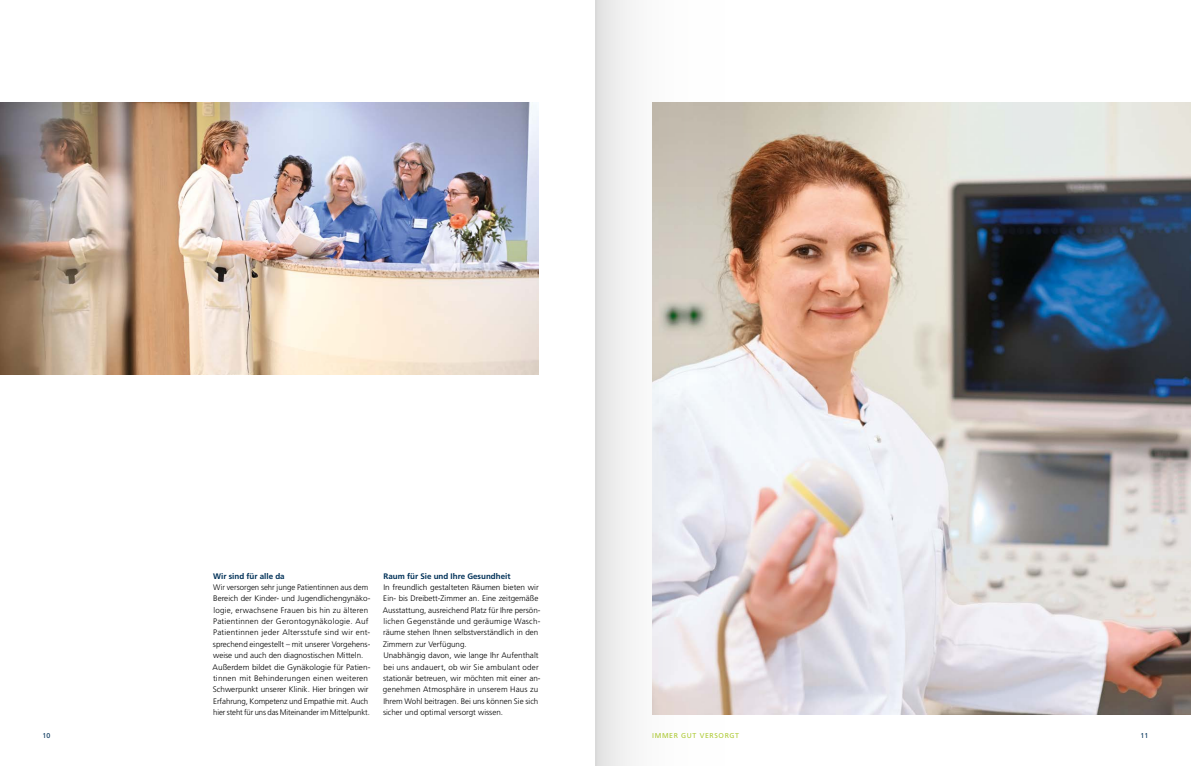
<style>
.page{position:relative;width:1191px;height:766px;background:#fff}
.page>*{position:absolute;margin:0;border:0;box-sizing:border-box;transform-origin:0 0}
.t1{font:300 8px/11.3px "Frutiger";color:#000}
.t2{font:700 8px "Frutiger";color:#003158}
.t3{font:7px "Frutiger CE";letter-spacing:.09em;color:#afcb37}
.t4{font:7px "Frutiger CE";color:#003158}
</style>
<div class="page">
<img style="left:772px;top:102px;width:419px;height:612px">
<img style="left:0;top:102px;width:539px;height:272px">
<svg style="left:595px;top:0;width:177px;height:765px"></svg>
<p class="t2" style="left:213px;top:571px;width:73px">Wir sind für alle da</p>
<p class="t1" style="left:213px;top:581px;width:159px">Wir versorgen sehr junge Patientinnen aus dem Bereich der Kinder- und Jugendlichengynäko&shy;logie, erwachsene Frauen bis hin zu älteren Patientinnen der Gerontogynäkologie. Auf Patientinnen jeder Altersstufe sind wir ent&shy;sprechend eingestellt – mit unserer Vorgehens&shy;weise und auch den diagnostischen Mitteln.<br>Außerdem bildet die Gynäkologie für Patien&shy;tinnen mit Behinderungen einen weiteren Schwerpunkt unserer Klinik. Hier bringen wir Erfahrung, Kompetenz und Empathie mit. Auch hier steht für uns das Miteinander im Mittelpunkt.</p>
<p class="t2" style="left:383px;top:571px;width:128px">Raum für Sie und Ihre Gesundheit</p>
<p class="t1" style="left:383px;top:581px;width:159px">In freundlich gestalteten Räumen bieten wir Ein- bis Dreibett-Zimmer an. Eine zeitgemäße Ausstattung, ausreichend Platz für Ihre persön&shy;lichen Gegenstände und geräumige Wasch&shy;räume stehen Ihnen selbstverständlich in den Zimmern zur Verfügung.<br>Unabhängig davon, wie lange Ihr Aufenthalt bei uns andauert, ob wir Sie ambulant oder stationär betreuen, wir möchten mit einer an-- genehmen Atmosphäre in unserem Haus zu Ihrem Wohl beitragen. Bei uns können Sie sich sicher und optimal versorgt wissen.</p>
<p class="t4" style="left:43px;top:731px;width:9px">10</p>
<p class="t3" style="left:652px;top:731px;width:88px">IMMER GUT VERSORGT</p>
<p class="t4" style="left:1140px;top:731px;width:9px">11</p>
</div>
